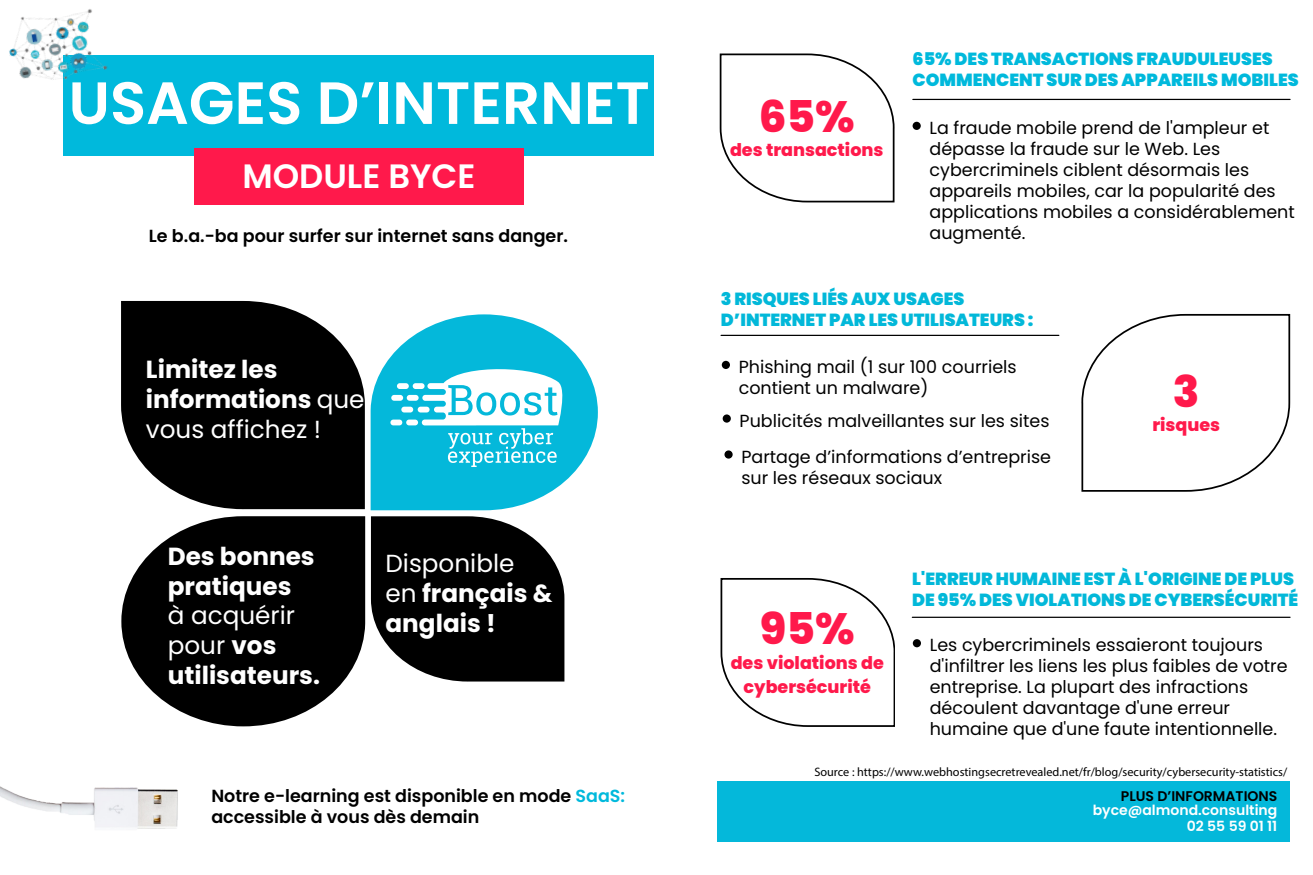
<style>
.page{position:relative;width:1313px;height:875px;background:#fff}
.page>*{position:absolute;margin:0;border:0;box-sizing:border-box;transform-origin:0 0}
.t1{font:600 59.5px "Poppins";color:#fff}
.t2{font:800 43.75px "Poppins";color:#ff194b}
.t3{font:600 33.77px "Poppins";color:#fff}
.t4{font:700 24.68px/29.6px "Poppins";color:#fff}
.t5{font:17.5px/21px "Poppins";color:#000}
.t6{font:900 17.5px/20.8px "Poppins";color:#02b8d9}
.t7{font:600 17.5px/20.8px "Poppins";color:#000}
.t8{font:900 17.5px/20.8px "Poppins";color:#00b9dc}
.t9{font:800 17.5px/24.5px "Poppins";color:#ff194b;text-align:center}
.t10{font:600 14px/15.8px "Poppins";color:#fff;text-align:right}
.t11{font:600 14px "Poppins";color:#000}
.t12{font:12.25px "Myriad Pro";color:#000}
.s1{font-weight:400}
.s2{color:#00b9dc}
</style>
<div class="page">
<div style="left:717px;top:781px;width:572px;height:60px;background:#04b8da"></div>
<div style="left:64px;top:56px;width:590px;height:100px;background:#00b9dc"></div>
<div style="left:194px;top:148px;width:330px;height:57px;background:#ff194b"></div>
<div style="left:912px;top:122px;width:8px;height:8px;background:#000;border-radius:50%"></div>
<hr style="left:913px;top:99px;width:377px;height:1px;background:#000">
<svg style="left:719px;top:53px;width:175px;height:150px"></svg>
<div style="left:912px;top:639px;width:9px;height:8px;background:#000;border-radius:50%"></div>
<hr style="left:912px;top:617px;width:378px;height:1px;background:#000">
<hr style="left:721px;top:335px;width:337px;height:1px;background:#000">
<div style="left:722px;top:361px;width:8px;height:8px;background:#000;border-radius:50%"></div>
<svg style="left:722px;top:414px;width:9px;height:9px"></svg>
<div style="left:724px;top:450px;width:8px;height:9px;background:#000;border-radius:50%"></div>
<img style="left:0;top:726px;width:253px;height:103px">
<svg style="left:1081px;top:313px;width:209px;height:179px"></svg>
<svg style="left:121px;top:301px;width:244px;height:208px;background:#1b1b1b"></svg>
<svg style="left:371px;top:516px;width:193px;height:166px;background:#1c1c1c"></svg>
<svg style="left:121px;top:516px;width:244px;height:210px;fill:#000"></svg>
<svg style="left:370px;top:314px;width:228px;height:196px"></svg>
<img style="left:9px;top:9px;width:102px;height:92px">
<svg style="left:720px;top:578px;width:175px;height:149px"></svg>
<h1 class="t1" style="left:68px;top:69px;width:583px">USAGES D’INTERNET</h1>
<h3 class="t3" style="left:242px;top:156px;width:235px">MODULE BYCE</h3>
<p class="t7" style="left:149px;top:225px;width:421px">Le b.a.-ba pour surfer sur internet sans danger.</p>
<h3 class="t4" style="left:146px;top:355px;width:220px">Limitez les informations <span class="s1">que vous affichez !</span></h3>
<h3 class="t4" style="left:168px;top:542px;width:148px">Des bonnes pratiques</h3>
<h3 class="t4" style="left:168px;top:601px;width:154px"><span class="s1">à acquérir pour</span> vos utilisateurs.</h3>
<h3 class="t4" style="left:385px;top:549px;width:169px"><span class="s1">Disponible<br>en</span> français &amp; anglais !</h3>
<p class="t7" style="left:211px;top:786px;width:415px">Notre e-learning est disponible en mode <span class="s2">SaaS: </span>accessible à vous dès demain</p>
<h2 class="t2" style="left:758px;top:91px;width:97px">65%</h2>
<p class="t9" style="left:730px;top:138px;width:155px">des transactions</p>
<p class="t8" style="left:912px;top:49px;width:387px">65% DES TRANSACTIONS FRAUDULEUSES<br>COMMENCENT SUR DES APPAREILS MOBILES</p>
<p class="t5" style="left:929px;top:117px;width:367px">La fraude mobile prend de l'ampleur et dépasse la fraude sur le Web. Les cybercriminels ciblent désormais les appareils mobiles, car la popularité des applications mobiles a considérablement augmenté.</p>
<p class="t6" style="left:721px;top:288px;width:314px">3 RISQUES LIÉS AUX USAGES<br>D’INTERNET PAR LES UTILISATEURS :</p>
<p class="t5" style="left:738px;top:356px;width:279px">Phishing mail (1 sur 100 courriels contient un malware)</p>
<p class="t5" style="left:739px;top:403px;width:313px;line-height:36.1px">Publicités malveillantes sur les sites<br>Partage d’informations d’entreprise</p>
<p class="t5" style="left:741px;top:467px;width:202px">sur les réseaux sociaux</p>
<h2 class="t2" style="left:1172px;top:366px;width:28px">3</h2>
<p class="t9" style="left:1152px;top:413px;width:69px">risques</p>
<h2 class="t2" style="left:760px;top:603px;width:96px">95%</h2>
<p class="t9" style="left:730px;top:650px;width:154px">des violations de cybersécurité</p>
<p class="t6" style="left:912px;top:569px;width:388px">L'ERREUR HUMAINE EST À L'ORIGINE DE PLUS<br>DE 95% DES VIOLATIONS DE CYBERSÉCURITÉ</p>
<p class="t5" style="left:929px;top:635px;width:359px">Les cybercriminels essaieront toujours d'infiltrer les liens les plus faibles de votre entreprise. La plupart des infractions découlent davantage d'une erreur humaine que d'une faute intentionnelle.</p>
<p class="t12" style="left:814px;top:765px;width:474px">Source : https://www.webhostingsecretrevealed.net/fr/blog/security/cybersecurity-statistics/</p>
<p class="t11" style="left:1121px;top:788px;width:158px">PLUS D’INFORMATIONS</p>
<p class="t10" style="left:1092px;top:803px;width:186px">byce@almond.consulting<br>02 55 59 01 11</p>
</div>
